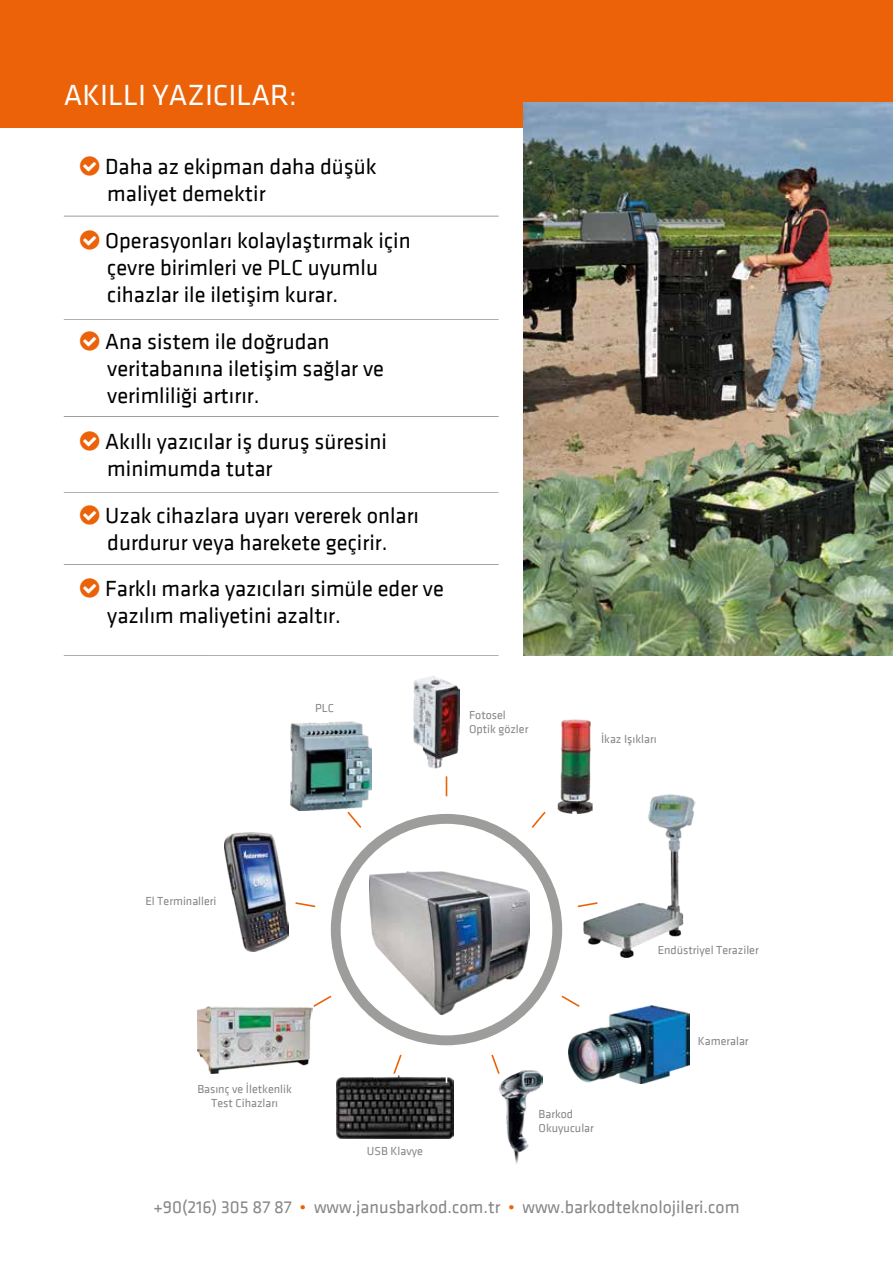
<style>
.page{position:relative;width:893px;height:1263px;background:#fff}
.page>*{position:absolute;margin:0;border:0;box-sizing:border-box;transform-origin:0 0}
.t1{font:30px "Klavika";color:#fff}
.t2{font:22.5px/27px "Klavika";color:#000}
.t3{font:18px "Klavika";color:#878787}
.t4{font:12px/14.4px "Klavika";color:#878787}
.s1{color:#eb6209}
</style>
<div class="page">
<div style="left:0;top:0;width:893px;height:128px;background:#eb6209"></div>
<img style="left:524px;top:102px;width:369px;height:554px">
<hr style="left:64px;top:216px;width:435px;height:1px;background:#9d9d9c">
<hr style="left:64px;top:319px;width:435px;height:1px;background:#9d9d9c">
<hr style="left:64px;top:416px;width:435px;height:1px;background:#9d9d9c">
<hr style="left:64px;top:492px;width:435px;height:1px;background:#9d9d9c">
<hr style="left:64px;top:564px;width:435px;height:1px;background:#9d9d9c">
<hr style="left:64px;top:655px;width:435px;height:1px;background:#9d9d9c">
<img style="left:370px;top:872px;width:159px;height:142px">
<img style="left:413px;top:676px;width:47px;height:92px">
<img style="left:583px;top:794px;width:113px;height:163px">
<img style="left:558px;top:719px;width:35px;height:95px">
<img style="left:225px;top:832px;width:63px;height:119px">
<img style="left:336px;top:1076px;width:118px;height:62px">
<img style="left:499px;top:1070px;width:43px;height:94px">
<img style="left:569px;top:1006px;width:120px;height:78px">
<img style="left:198px;top:1006px;width:115px;height:68px">
<img style="left:291px;top:722px;width:80px;height:89px">
<div style="left:331px;top:814px;width:231px;height:231px;border:10px solid #9d9d9c;border-radius:50%"></div>
<svg style="left:446px;top:776px;width:1px;height:20px"></svg>
<svg style="left:346px;top:810px;width:17px;height:18px"></svg>
<svg style="left:295px;top:902px;width:21px;height:6px"></svg>
<svg style="left:583px;top:951px;width:16px;height:6px"></svg>
<svg style="left:312px;top:995px;width:20px;height:13px"></svg>
<svg style="left:393px;top:1054px;width:9px;height:22px"></svg>
<svg style="left:491px;top:1054px;width:10px;height:22px"></svg>
<svg style="left:561px;top:995px;width:20px;height:13px"></svg>
<svg style="left:577px;top:901px;width:22px;height:7px"></svg>
<svg style="left:531px;top:811px;width:15px;height:17px"></svg>
<h1 class="t1" style="left:64px;top:80px;width:234px">AKILLI YAZICILAR:</h1>
<p class="t2" style="left:105px;top:154px;width:273px">Daha az ekipman daha düşük maliyet demektir</p>
<p class="t2" style="left:105px;top:227px;width:307px">Operasyonları kolaylaştırmak için çevre birimleri ve PLC uyumlu cihazlar ile iletişim kurar.</p>
<p class="t2" style="left:105px;top:328px;width:280px">Ana sistem ile doğrudan veritabanına iletişim sağlar ve verimliliği artırır.</p>
<p class="t2" style="left:105px;top:428px;width:283px">Akıllı yazıcılar iş duruş süresini minimumda tutar</p>
<p class="t2" style="left:105px;top:502px;width:315px">Uzak cihazlara uyarı vererek onları durdurur veya harekete geçirir.</p>
<p class="t2" style="left:105px;top:575px;width:340px">Farklı marka yazıcıları simüle eder ve yazılım maliyetini azaltır.</p>
<p class="t4" style="left:315px;top:701px;width:20px">PLC</p>
<p class="t4" style="left:469px;top:708px;width:61px">Fotosel<br>Optik gözler</p>
<p class="t4" style="left:601px;top:731px;width:57px">İkaz Işıkları</p>
<p class="t4" style="left:145px;top:893px;width:73px">El Terminalleri</p>
<p class="t4" style="left:197px;top:1082px;width:96px;text-align:center">Basınç ve İletkenlik<br>Test Cihazları</p>
<p class="t4" style="left:367px;top:1144px;width:57px">USB Klavye</p>
<p class="t4" style="left:539px;top:1106px;width:57px">Barkod<br>Okuyucular</p>
<p class="t4" style="left:658px;top:943px;width:103px">Endüstriyel Teraziler</p>
<p class="t4" style="left:698px;top:1033px;width:52px">Kameralar</p>
<p class="t3" style="left:153px;top:1197px;width:588px">+90(216) 305 87 87 <span class="s1">•</span> www.janusbarkod.com.tr <span class="s1">•</span> www.barkodteknolojileri.com</p>
</div>
